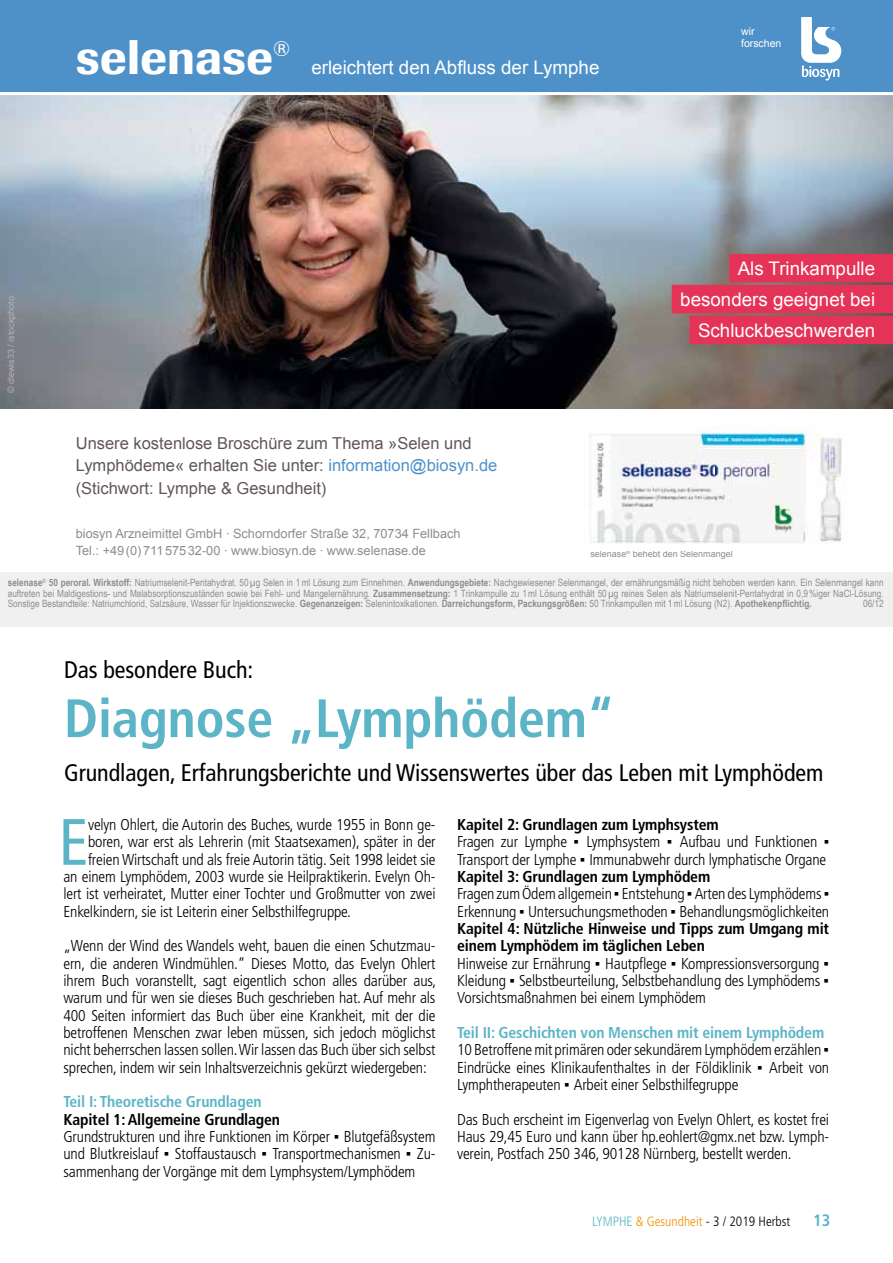
<style>
.page{position:relative;width:893px;height:1263px;background:#fff}
.page>*{position:absolute;margin:0;border:0;box-sizing:border-box;transform-origin:0 0}
.t1{font:condensed 65.4px "Frutiger";color:#5cb5c6}
.t2{font:700 condensed 54px "Frutiger";color:#5cb5c6}
.t3{font:500 48px "Imago BQ";color:#fff}
.t4{font:condensed 24px "Frutiger";color:#000}
.t5{font:21px "Imago BQ";color:#fff}
.t6{font:18.75px/30.9px "Arial";color:#fff;text-align:right}
.t7{font:16.5px/22.5px "Arial";color:#61565c}
.t8{font:700 condensed 16.5px "Frutiger";color:#5cb5c6}
.t9{font:300 condensed 15.75px/17.4px "Frutiger";letter-spacing:-.01em;color:#000}
.t10{font:700 condensed 15.75px "Frutiger";letter-spacing:-.01em;color:#5cb5c6}
.t11{font:300 condensed 13.5px "Frutiger";color:#000}
.t12{font:12.75px/16.5px "Arial";color:#8b8e91}
.t13{font:10.65px/12.1px "Arial";letter-spacing:-.005em;color:#fff}
.t14{font:10.05px/10.5px "Arial Narrow";color:#8b8e91;text-align:justify}
.t15{font:9px "Arial";color:#8b8e91}
.t16{font:9px "Arial";color:#afb4b4}
.s1{color:#4e91c9}
.s2{font-weight:700}
.s3{font-family:"Arial";font-weight:400;font-stretch:normal}
.s4{font-weight:700;color:#5cb5c6}
.s5{color:#5cb5c6}
.s6{color:#f39400}
</style>
<div class="page">
<img style="left:0;top:95px;width:893px;height:313px">
<div style="left:0;top:572px;width:893px;height:55px;background:#f0f0f0"></div>
<div style="left:0;top:0;width:893px;height:94px;background:#4e91c9"></div>
<hr style="left:0;top:92px;width:893px;height:3px;background:#fff">
<svg style="left:801px;top:17px;width:40px;height:64px"></svg>
<div style="left:729px;top:254px;width:164px;height:28px;background:#e53357"></div>
<div style="left:672px;top:285px;width:221px;height:28px;background:#e53357"></div>
<div style="left:689px;top:316px;width:204px;height:28px;background:#e53357"></div>
<img style="left:589px;top:426px;width:253px;height:117px">
<h3 class="t3" style="left:76px;top:29px;width:199px">selenase</h3>
<h3 class="t5" style="left:273px;top:37px;width:18px">®</h3>
<p class="t6" style="left:311px;top:53px;width:289px">erleichtert den Abfluss der Lymphe</p>
<p class="t13" style="left:741px;top:25px;width:42px">wir forschen</p>
<p class="t16" style="left:5px;top:393px;width:99px;rotate:-90deg">© dlewis33 / istockphoto</p>
<p class="t7" style="left:76px;top:432px;width:423px">Unsere kostenlose Broschüre zum Thema »Selen und<br>Lymphödeme« erhalten Sie unter: <span class="s1">information@biosyn.de </span>(Stichwort: Lymphe &amp; Gesundheit)</p>
<p class="t12" style="left:76px;top:526px;width:386px">biosyn Arzneimittel GmbH · Schorndorfer Straße 32, 70734 Fellbach<br>Tel.: +49 (0) 711 575 32-00 · www.biosyn.de · www.selenase.de</p>
<p class="t6" style="left:680px;top:253px;width:196px">Als Trinkampulle besonders geeignet bei<br>Schluckbeschwerden</p>
<p class="t15" style="left:590px;top:548px;width:144px">selenase<sup>®</sup> behebt den Selenmangel</p>
<p class="t14" style="left:8px;top:577px;width:877px"><span class="s2">selenase</span><sup>®</sup> <span class="s2">50 peroral. Wirkstoff:</span> Natriumselenit-Pentahydrat. 50 µg Selen in 1 ml Lösung zum Einnehmen. <span class="s2">Anwendungsgebiete:</span> Nachgewiesener Selenmangel, der ernährungsmäßig nicht behoben werden kann. Ein Selenmangel kann auftreten bei Maldigestions- und Malabsorptionszuständen sowie bei Fehl- und Mangelernährung. <span class="s2">Zusammensetzung:</span> 1 Trinkampulle zu 1 ml Lösung enthält 50 µg reines Selen als Natriumselenit-Pentahydrat in 0,9 %iger NaCl-Lösung.<br>Sonstige Bestandteile: Natriumchlorid, Salzsäure, Wasser für Injektionszwecke. <span class="s2">Gegenanzeigen:</span> Selenintoxikationen. <span class="s2">Darreichungsform, Packungsgrößen:</span> 50 Trinkampullen mit 1 ml Lösung (N2). <span class="s2">Apothekenpflichtig.</span></p>
<p class="t14" style="left:863px;top:598px;width:22px">06/12</p>
<h3 class="t4" style="left:64px;top:655px;width:191px">Das besondere Buch:</h3>
<h2 class="t2" style="left:64px;top:686px;width:552px">Diagnose „Lymphödem“</h2>
<h3 class="t4" style="left:64px;top:758px;width:761px">Grundlagen, Erfahrungsberichte und Wissenswertes über das Leben mit Lymphödem</h3>
<h1 class="t1" style="left:58px;top:804px;width:32px">E</h1>
<p class="t9" style="left:88px;top:816px;width:349px">velyn Ohlert, die Autorin des Buches, wurde 1955 in Bonn ge-</p>
<p class="t9" style="left:457px;top:816px;width:374px"><span class="s2">Kapitel 2: Grundlagen zum Lymphsystem<br></span>Fragen zur Lymphe <span class="s3">▪</span> Lymphsystem <span class="s3">▪</span> Aufbau und Funktionen <span class="s3">▪ </span>Transport der Lymphe <span class="s3">▪</span> Immunabwehr durch lymphatische Organe <span class="s2">Kapitel 3: Grundlagen zum Lymphödem<br></span>Fragen zum Ödem allgemein <span class="s3">▪</span> Entstehung <span class="s3">▪</span> Arten des Lymphödems <span class="s3">▪ </span>Erkennung <span class="s3">▪</span> Untersuchungsmethoden <span class="s3">▪</span> Behandlungsmöglichkeiten <span class="s2">Kapitel 4: Nützliche Hinweise und Tipps zum Umgang mit einem Lymphödem im täglichen Leben<br></span>H inweise zur Ernährung <span class="s3">▪</span> Hautpflege <span class="s3">▪</span> Kompressionsversorgung <span class="s3">▪ </span>Kleidung <span class="s3">▪</span> Selbstbeurteilung, Selbstbehandlung des Lymphödems <span class="s3">▪ </span>Vorsichtsmaßnahmen bei einem Lymphödem</p>
<p class="t9" style="left:457px;top:1024px;width:374px"><span class="s4">Teil II: Geschichten von Menschen mit einem Lymphödem </span>10 Betroffene mit primären oder sekundärem Lymphödem erzählen <span class="s3">▪ </span>Eindrücke eines Klinikaufenthaltes in der Földiklinik <span class="s3">▪</span> Arbeit von Lymphtherapeuten <span class="s3">▪</span> Arbeit einer Selbsthilfegruppe</p>
<p class="t9" style="left:457px;top:1111px;width:374px;text-align:justify">Das Buch erscheint im Eigenverlag von Evelyn Ohlert, es kostet frei Haus 29,45 Euro und kann über hp.eohlert@gmx.net bzw. Lymph&shy;verein, Postfach 250 346, 90128 Nürnberg, bestellt werden.</p>
<p class="t9" style="left:88px;top:833px;width:349px">boren, war erst als Lehrerin (mit Staatsexamen), später in der</p>
<p class="t9" style="left:88px;top:851px;width:349px">freien Wirtschaft und als freie Autorin tätig. Seit 1998 leidet sie</p>
<p class="t9" style="left:63px;top:868px;width:374px">an einem Lymphödem, 2003 wurde sie Heilpraktikerin. Evelyn Oh-</p>
<p class="t9" style="left:63px;top:885px;width:374px">lert ist verheiratet, M utter einer Tochter und Großmutter von zwei</p>
<p class="t9" style="left:63px;top:903px;width:289px">Enkelkindern, sie ist Leiterin einer Selbsthilfegruppe.</p>
<p class="t9" style="left:63px;top:937px;width:374px;text-align:justify">„Wenn der Wind des Wandels weht, bauen die einen Schutzmau&shy;ern, die anderen Windmühlen.“ Dieses Motto, das Evelyn Ohlert ihrem Buch voranstellt, sagt eigentlich schon alles darüber aus, warum und für wen sie dieses Buch geschrieben hat. Auf mehr als 400 Seiten informiert das Buch über eine Krankheit, mit der die betroffenen Menschen zwar leben müssen, sich jedoch möglichst nicht beherrschen lassen sollen. Wir lassen das Buch über sich selbst sprechen, indem wir sein Inhaltsverzeichnis gekürzt wiedergeben:</p>
<p class="t10" style="left:63px;top:1092px;width:200px">Teil I: Theoretische Grundlagen</p>
<p class="t9" style="left:63px;top:1111px;width:374px"><span class="s2">Kapitel 1: Allgemeine Grundlagen<br></span>Grundstrukturen und ihre Funktionen im Körper <span class="s3">▪</span> Blutgefäßsystem und Blutkreislauf <span class="s3">▪</span> Stoffaustausch <span class="s3">▪</span> Transportmechanismen <span class="s3">▪</span> Zu&shy;sammenhang der Vorgänge mit dem Lymphsystem/Lymphödem</p>
<p class="t11" style="left:592px;top:1213px;width:200px"><span class="s5">Lymphe</span> <span class="s6">&amp; Gesundheit</span> - 3 / 2019 Herbst</p>
<p class="t8" style="left:813px;top:1210px;width:19px">13</p>
</div>
